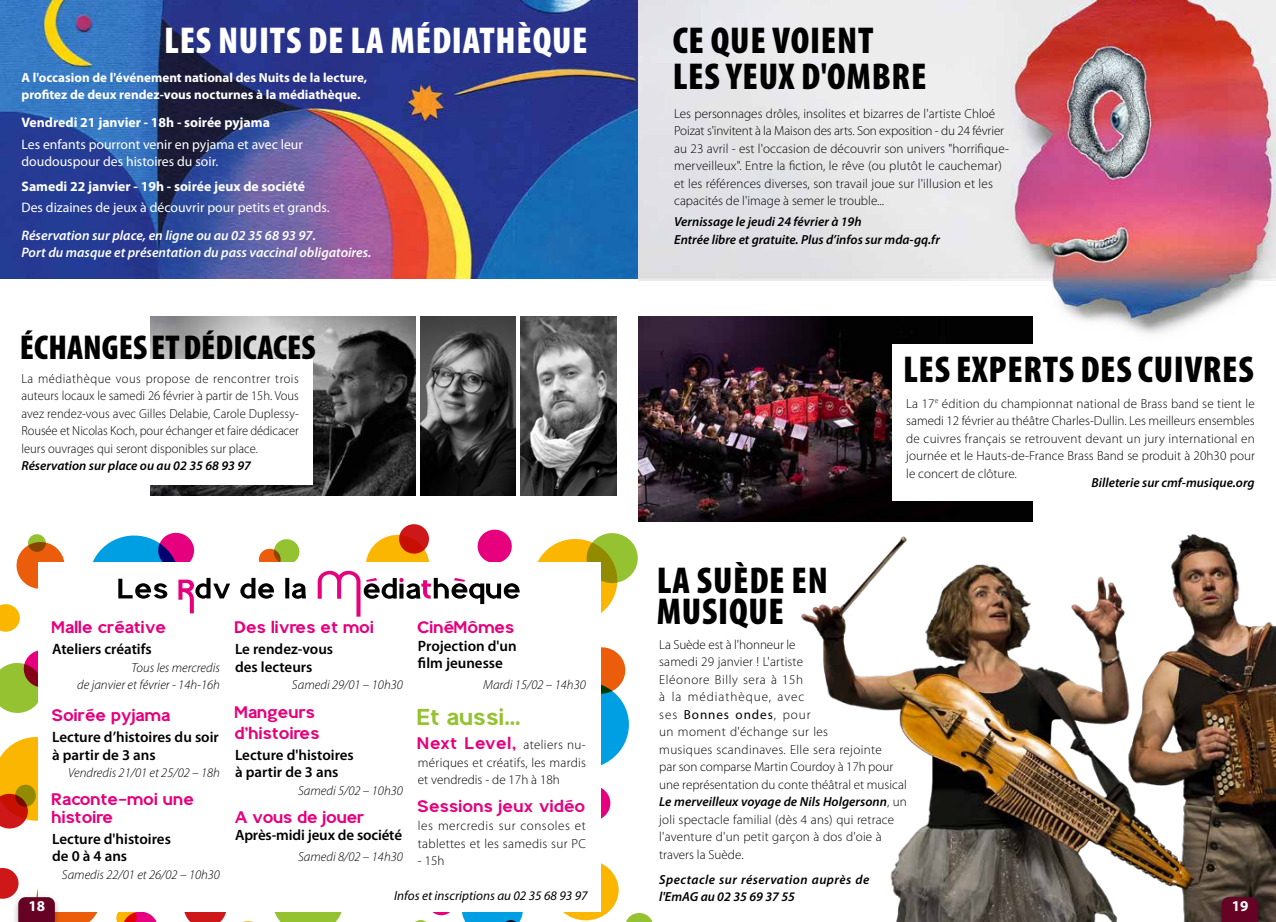
<style>
.page{position:relative;width:1276px;height:922px;background:#fff}
.page>*{position:absolute;margin:0;border:0;box-sizing:border-box;transform-origin:0 0}
.t1{font:900 condensed 37.5px/36.2px "Myriad Pro";letter-spacing:.02em;color:#000}
.t2{font:900 condensed 37.5px "Myriad Pro";letter-spacing:.02em;color:#fff}
.t3{font:900 condensed 34.62px "Myriad Pro";color:#000}
.t4{font:27.5px "splekta";color:#95c230}
.t5{font:20px/17.5px "splekta";color:#e6007d}
.t6{font:600 15px/17.5px "Myriad Pro";color:#000}
.t7{font:700 15px "Myriad Pro";color:#fff}
.t8{font:13.75px/17.5px "Myriad Pro";color:#fff}
.t9{font:italic 600 13.75px/17.5px "Myriad Pro";color:#fff}
.t10{font:700 13.75px "Myriad Pro";color:#fff}
.t11{font:300 13.12px/17.5px "Myriad Pro";letter-spacing:.005em;color:#000;text-align:justify}
.t12{font:300 13.12px/17.5px "Myriad Pro";letter-spacing:.005em;color:#000;text-align:justify;scale:.96 1}
.t13{font:italic 300 13.12px/17.5px "Myriad Pro";color:#000;text-align:right}
.t14{font:italic 600 13.12px/17.5px "Myriad Pro";color:#000}
.t15{font:700 13.12px/17.5px "Myriad Pro";color:#fff}
.t16{font:300 13.12px/17.5px "Myriad Pro";letter-spacing:.025em;color:#000}
.t17{font:italic 600 13.12px/17.5px "Myriad Pro";letter-spacing:.03em;color:#000}
.t18{font:italic 13.12px "Myriad Pro";color:#000}
.s1{font-family:"splekta";font-weight:400;font-size:20px;color:#e6007d}
.s2{font-weight:400}
.s3{font-weight:600;font-style:italic}
</style>
<div class="page">
<svg style="left:626px;top:913px;width:26px;height:8px"></svg>
<div style="left:553px;top:859px;width:65px;height:61px;background:#fab600;border-radius:50%"></div>
<svg style="left:462px;top:912px;width:61px;height:9px"></svg>
<svg style="left:417px;top:912px;width:33px;height:9px"></svg>
<svg style="left:274px;top:912px;width:68px;height:9px"></svg>
<svg style="left:116px;top:912px;width:40px;height:9px"></svg>
<svg style="left:184px;top:912px;width:42px;height:9px"></svg>
<svg style="left:601px;top:647px;width:28px;height:119px"></svg>
<svg style="left:574px;top:785px;width:36px;height:35px"></svg>
<svg style="left:537px;top:533px;width:101px;height:80px"></svg>
<svg style="left:0;top:604px;width:20px;height:28px"></svg>
<svg style="left:16px;top:542px;width:49px;height:47px"></svg>
<svg style="left:28px;top:533px;width:18px;height:19px"></svg>
<svg style="left:0;top:737px;width:38px;height:91px;background:#e4931c"></svg>
<svg style="left:0;top:650px;width:38px;height:63px"></svg>
<div style="left:38px;top:562px;width:562px;height:349px;background:#fff"></div>
<svg style="left:318px;top:524px;width:201px;height:92px"></svg>
<svg style="left:93px;top:532px;width:213px;height:82px"></svg>
<img style="left:0;top:0;width:638px;height:279px">
<img style="left:638px;top:0;width:638px;height:340px">
<img style="left:762px;top:501px;width:514px;height:420px">
<img style="left:420px;top:316px;width:96px;height:179px">
<img style="left:150px;top:316px;width:266px;height:179px">
<img style="left:520px;top:316px;width:97px;height:179px">
<div style="left:21px;top:358px;width:292px;height:126px;background:#fff"></div>
<div style="left:638px;top:316px;width:394px;height:205px;background:#020202"></div>
<img style="left:638px;top:316px;width:321px;height:205px">
<div style="left:892px;top:345px;width:362px;height:155px;background:#fff"></div>
<div style="left:1214px;top:893px;width:51px;height:28px;background:#000;opacity:.35"></div>
<svg style="left:1221px;top:896px;width:37px;height:25px"></svg>
<svg style="left:0;top:868px;width:98px;height:53px"></svg>
<h1 class="t2" style="left:164px;top:16px;width:425px">LES NUITS DE LA MÉDIATHÈQUE</h1>
<h1 class="t1" style="left:672px;top:21px;width:255px">CE QUE VOIENT<br>LES YEUX D'OMBRE</h1>
<p class="t15" style="left:21px;top:68px;width:347px">A l'occasion de l'événement national des Nuits de la lecture, profitez de deux rendez-vous nocturnes à la médiathèque.</p>
<p class="t10" style="left:21px;top:114px;width:250px">Vendredi 21 janvier - 18h - soirée pyjama</p>
<p class="t8" style="left:21px;top:135px;width:283px">Les enfants pourront venir en pyjama et avec leur doudouspour des histoires du soir.</p>
<p class="t10" style="left:21px;top:177px;width:285px">Samedi 22 janvier - 19h - soirée jeux de société</p>
<p class="t8" style="left:21px;top:198px;width:310px">Des dizaines de jeux à découvrir pour petits et grands.</p>
<p class="t9" style="left:21px;top:226px;width:351px">Réservation sur place, en ligne ou au 02 35 68 93 97.<br>Port du masque et présentation du pass vaccinal obligatoires.</p>
<p class="t11" style="left:674px;top:104px;width:336px;text-align:left">Les personnages drôles, insolites et bizarres de l'artiste Chloé Poizat s'invitent à la Maison des arts. Son exposition - du 24 février au 23 avril - est l'occasion de découvrir son univers "horrifique&shy;merveilleux". Entre la fiction, le rêve (ou plutôt le cauchemar) et les références diverses, son travail joue sur l'illusion et les capacités de l'image à semer le trouble...</p>
<p class="t14" style="left:674px;top:213px;width:267px">Vernissage le jeudi 24 février à 19h<br>Entrée libre et gratuite. Plus d’infos sur mda-gq.fr</p>
<h2 class="t3" style="left:20px;top:325px;width:297px">ÉCHANGES ET DÉDICACES</h2>
<p class="t12" style="left:21px;top:369px;width:290px">La médiathèque vous propose de rencontrer trois auteurs locaux le samedi 26 février à partir de 15h. Vous avez rendez-vous avec Gilles Delabie, Carole Duplessy-Rousée et Nicolas Koch, pour échanger et faire dédicacer leurs ouvrages qui seront disponibles sur place.</p>
<p class="t14" style="left:21px;top:456px;width:231px">Réservation sur place ou au 02 35 68 93 97</p>
<h1 class="t1" style="left:903px;top:350px;width:352px">LES EXPERTS DES CUIVRES</h1>
<p class="t11" style="left:906px;top:394px;width:350px">La 17<sup>e</sup> édition du championnat national de Brass band se tient le samedi 12 février au théâtre Charles-Dullin. Les meilleurs ensembles de cuivres français se retrouvent devant un jury international en journée et le Hauts-de-France Brass Band se produit à 20h30 pour le concert de clôture.</p>
<p class="t14" style="left:1091px;top:473px;width:165px">Billeterie sur cmf-musique.org</p>
<h1 class="t1" style="left:656px;top:563px;width:173px;line-height:31.2px">LA SUÈDE EN<br>MUSIQUE</h1>
<h3 class="t5" style="left:52px;top:619px;width:116px">Malle créative</h3>
<p class="t6" style="left:52px;top:640px;width:101px">Ateliers créatifs</p>
<p class="t13" style="left:77px;top:658px;width:144px">Tous les mercredis<br>de janvier et février - 14h-16h</p>
<h3 class="t5" style="left:52px;top:706px;width:120px">Soirée pyjama</h3>
<p class="t6" style="left:52px;top:727px;width:168px">Lecture d’histoires du soir à partir de 3 ans</p>
<p class="t13" style="left:68px;top:763px;width:153px">Vendredis 21/01 et 25/02 – 18h</p>
<h3 class="t5" style="left:52px;top:790px;width:144px">Raconte-moi une histoire</h3>
<p class="t6" style="left:52px;top:829px;width:120px">Lecture d'histoires de 0 à 4 ans</p>
<p class="t13" style="left:62px;top:865px;width:160px">Samedis 22/01 et 26/02 – 10h30</p>
<h3 class="t5" style="left:235px;top:619px;width:141px">Des livres et moi</h3>
<p class="t6" style="left:235px;top:640px;width:100px">Le rendez-vous des lecteurs</p>
<p class="t13" style="left:292px;top:676px;width:112px">Samedi 29/01 – 10h30</p>
<h3 class="t5" style="left:235px;top:701px;width:87px;line-height:21px">Mangeurs d’histoires</h3>
<p class="t6" style="left:235px;top:745px;width:120px">Lecture d'histoires à partir de 3 ans</p>
<p class="t13" style="left:298px;top:781px;width:106px">Samedi 5/02 – 10h30</p>
<h3 class="t5" style="left:235px;top:808px;width:132px">A vous de jouer</h3>
<p class="t6" style="left:235px;top:826px;width:168px">Après-midi jeux de société</p>
<p class="t13" style="left:298px;top:848px;width:106px">Samedi 8/02 – 14h30</p>
<h3 class="t5" style="left:418px;top:619px;width:99px">CinéMômes</h3>
<p class="t6" style="left:418px;top:636px;width:100px">Projection d'un film jeunesse</p>
<p class="t13" style="left:483px;top:676px;width:104px">Mardi 15/02 – 14h30</p>
<h3 class="t4" style="left:418px;top:703px;width:105px">Et aussi...</h3>
<p class="t11" style="left:418px;top:735px;width:169px"><span class="s1">Next Level,</span> ateliers nu&shy;mériques et créatifs, les mardis et vendredis - de 17h à 18h</p>
<h3 class="t5" style="left:418px;top:798px;width:169px">Sessions jeux vidéo</h3>
<p class="t16" style="left:418px;top:816px;width:169px">les mercredis sur consoles et tablettes et les samedis sur PC</p>
<p class="t11" style="left:418px;top:851px;width:28px">- 15h</p>
<p class="t18" style="left:394px;top:887px;width:195px">Infos et inscriptions au 02 35 68 93 97</p>
<p class="t11" style="left:659px;top:635px;width:249px;text-align:left">La Suède est à l'honneur le<br>samedi 29 janvier ! L'artiste<br>Eléonore Billy sera à 15h<br>à la médiathèque, avec<br>ses <span class="s2">Bonnes ondes</span>, pour<br>un moment d'échange sur les<br>musiques scandinaves. Elle sera rejointe<br>par son comparse Martin Courdoy à 17h pour une représentation du conte théâtral et musical <span class="s3">Le merveilleux voyage de Nils Holgersonn</span>, un joli spectacle familial (dès 4 ans) qui retrace l'aventure d'un petit garçon à dos d'oie à travers la Suède.</p>
<p class="t17" style="left:659px;top:869px;width:212px">Spectacle sur réservation auprès de l'EmAG au 02 35 69 37 55</p>
<p class="t7" style="left:28px;top:895px;width:18px">18</p>
<p class="t7" style="left:1231px;top:895px;width:18px">19</p>
</div>
